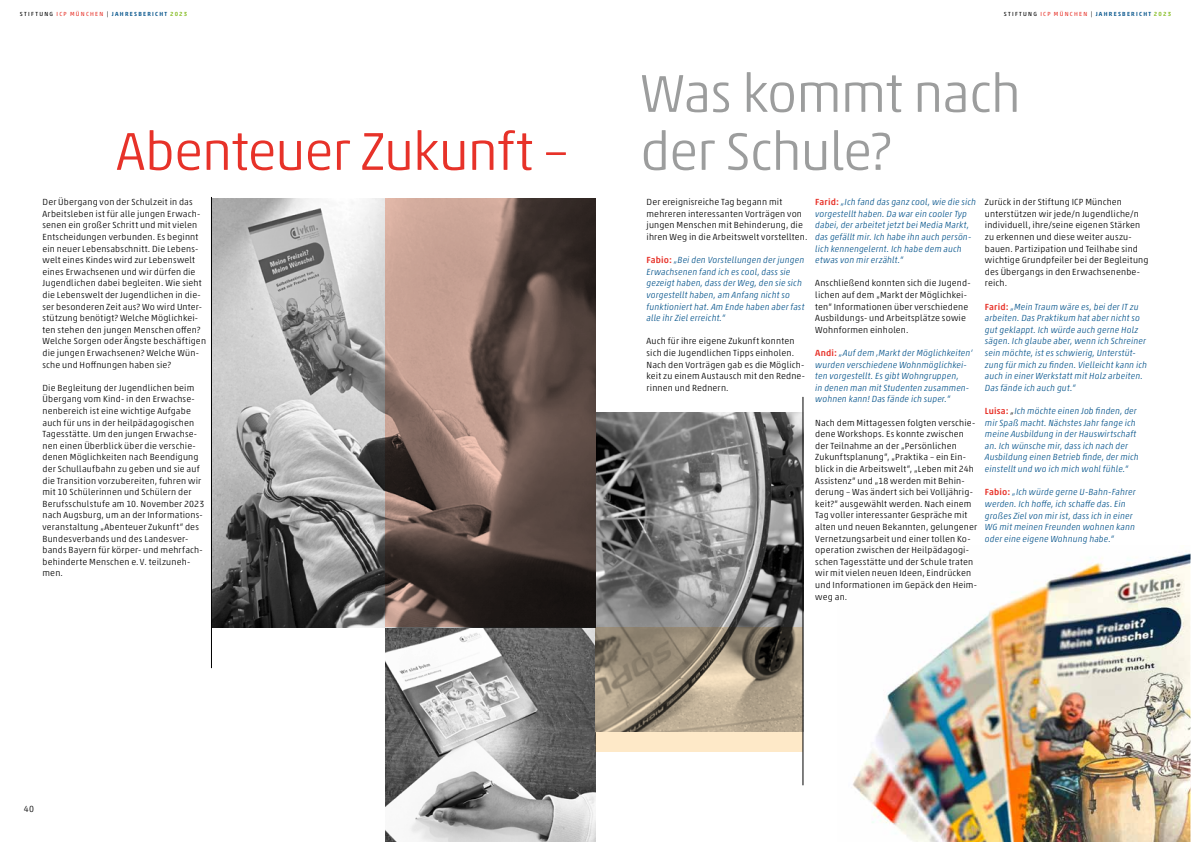
<style>
.page{position:relative;width:1191px;height:842px;background:#fff}
.page>*{position:absolute;margin:0;border:0;box-sizing:border-box;transform-origin:0 0}
.t1{font:300 54px/58px "Akko Std";letter-spacing:-.025em;color:#9c9d9d}
.t2{font:300 54px "Akko Std";letter-spacing:-.02em;color:#e73229}
.t3{font:300 9px/11.6px "Akko Std";letter-spacing:.02em;color:#000}
.t4{font:italic 300 9px/11.6px "Akko Std";letter-spacing:.01em;color:#005189}
.t5{font:500 6px "Akko Std";letter-spacing:.205em;color:#005189}
.s1{font-weight:400;color:#000}
.s2{font-weight:400;color:#e73229}
.s3{color:#85bc22}
.s4{font-weight:500;font-style:normal;color:#e73229}
.s5{color:#000}
</style>
<div class="page">
<img style="left:385px;top:627px;width:210px;height:215px">
<img style="left:852px;top:553px;width:338px;height:289px">
<img style="left:595px;top:413px;width:207px;height:214px">
<img style="left:212px;top:198px;width:173px;height:429px">
<hr style="left:211px;top:197px;width:1px;height:471px;background:#000">
<hr style="left:802px;top:397px;width:1px;height:388px;background:#000">
<svg style="left:385px;top:198px;width:210px;height:429px;background:#725c55"></svg>
<svg style="left:595px;top:627px;width:207px;height:125px;background:#aa9b85"></svg>
<p class="t5" style="left:20px;top:11px;width:169px"><span class="s1">STIFTUNG</span> <span class="s2">ICP MÜNCHEN</span> <span class="s1">|</span> JAHRESBERICHT <span class="s3">2023</span></p>
<p class="t5" style="left:1003px;top:11px;width:169px"><span class="s1">STIFTUNG</span> <span class="s2">ICP MÜNCHEN</span> <span class="s1">|</span> JAHRESBERICHT <span class="s3">2023</span></p>
<h1 class="t2" style="left:116px;top:119px;width:454px">Abenteuer Zukunft –</h1>
<p class="t3" style="left:43px;top:196px;width:165px">Der Übergang von der Schulzeit in das Arbeitsleben ist für alle jungen Erwach&shy;senen ein großer Schritt und mit vielen Entscheidungen verbunden. Es beginnt ein neuer Lebensabschnitt. Die Lebens&shy;welt eines Kindes wird zur Lebenswelt eines Erwachsenen und wir dürfen die Jugendlichen dabei begleiten. Wie sieht die Lebenswelt der Jugendlichen in die&shy;ser besonderen Zeit aus? Wo wird Unter&shy;stützung benötigt? Welche Möglichkei&shy;ten stehen den jungen Menschen offen?<br>Welche Sorgen oder Ängste beschäftigen die jungen Erwachsenen? Welche Wün&shy;sche und Hoffnungen haben sie?</p>
<p class="t3" style="left:43px;top:382px;width:163px">Die Begleitung der Jugendlichen beim Übergang vom Kind- in den Erwachse&shy;nenbereich ist eine wichtige Aufgabe auch für uns in der heilpädagogischen Tagesstätte. Um den jungen Erwachse&shy;nen einen Überblick über die verschie&shy;denen Möglichkeiten nach Beendigung der Schullaufbahn zu geben und sie auf die Transition vorzubereiten, fuhren wir mit 10 Schülerinnen und Schülern der Berufsschulstufe am 10. November 2023 nach Augsburg, um an der Informations&shy;veranstaltung „Abenteuer Zukunft“ des Bundesverbands und des Landesver&shy;bands Bayern für körper- und mehrfach&shy;behinderte Menschen e. V. teilzuneh&shy;men.</p>
<h1 class="t1" style="left:640px;top:64px;width:382px">Was kommt nach der Schule?</h1>
<p class="t3" style="left:646px;top:196px;width:162px">Der ereignisreiche Tag begann mit mehreren interessanten Vorträgen von jungen Menschen mit Behinderung, die ihren Weg in die Arbeitswelt vorstellten.</p>
<p class="t4" style="left:646px;top:254px;width:159px"><span class="s4">Fabio:</span> „Bei den Vorstellungen der jungen Erwachsenen fand ich es cool, dass sie gezeigt haben, dass der Weg, den sie sich vorgestellt haben, am Anfang nicht so funktioniert hat. Am Ende haben aber fast alle ihr Ziel erreicht.“</p>
<p class="t3" style="left:646px;top:335px;width:160px">Auch für ihre eigene Zukunft konnten sich die Jugendlichen Tipps einholen.<br>Nach den Vorträgen gab es die Möglich&shy;keit zu einem Austausch mit den Redne&shy;rinnen und Rednern.</p>
<p class="t4" style="left:815px;top:196px;width:162px"><span class="s4">Farid:</span> „Ich fand das ganz cool, wie die sich vorgestellt haben. Da war ein cooler Typ dabei, der arbeitet jetzt bei Media Markt, das gefällt mir. Ich habe ihn auch persön&shy;lich kennengelernt. Ich habe dem auch etwas von mir erzählt.“</p>
<p class="t3" style="left:815px;top:277px;width:157px">Anschließend konnten sich die Jugend&shy;lichen auf dem „Markt der Möglichkei&shy;ten“ Informationen über verschiedene Ausbildungs- und Arbeitsplätze sowie Wohnformen einholen.</p>
<p class="t4" style="left:815px;top:347px;width:159px"><span class="s4">Andi:</span> „Auf dem ‚Markt der Möglichkeiten‘ wurden verschiedene Wohnmöglichkei&shy;ten vorgestellt. Es gibt Wohngruppen,<br>in denen man mit Studenten zusammen&shy;wohnen kann! Das fände ich super.“</p>
<p class="t3" style="left:815px;top:417px;width:163px">Nach dem Mittagessen folgten verschie&shy;dene Workshops. Es konnte zwischen der Teilnahme an der „Persönlichen Zukunftsplanung“, „Praktika – ein Ein&shy;blick in die Arbeitswelt“, „Leben mit 24h Assistenz“ und „18 werden mit Behin&shy;derung – Was ändert sich bei Volljährig&shy;keit?“ ausgewählt werden. Nach einem Tag voller interessanter Gespräche mit alten und neuen Bekannten, gelungener Vernetzungsarbeit und einer tollen Ko&shy;operation zwischen der Heilpädagogi&shy;schen Tagesstätte und der Schule traten wir mit vielen neuen Ideen, Eindrücken und Informationen im Gepäck den Heim&shy;weg an.</p>
<p class="t3" style="left:985px;top:196px;width:165px">Zurück in der Stiftung ICP München unterstützen wir jede/n Jugendliche/n individuell, ihre/seine eigenen Stärken zu erkennen und diese weiter auszu&shy;bauen. Partizipation und Teilhabe sind wichtige Grundpfeiler bei der Begleitung des Übergangs in den Erwachsenenbe&shy;reich.</p>
<p class="t4" style="left:985px;top:301px;width:164px"><span class="s4">Farid:</span> „Mein Traum wäre es, bei der IT zu arbeiten. Das Praktikum hat aber nicht so gut geklappt. Ich würde auch gerne Holz sägen. Ich glaube aber, wenn ich Schreiner sein möchte, ist es schwierig, Unterstüt&shy;zung für mich zu finden. Vielleicht kann ich auch in einer Werkstatt mit Holz arbeiten.<br>Das fände ich auch gut.“</p>
<p class="t4" style="left:985px;top:405px;width:155px"><span class="s4">Luisa:</span> <span class="s5">„</span>Ich möchte einen Job finden, der mir Spaß macht. Nächstes Jahr fange ich meine Ausbildung in der Hauswirtschaft an. Ich wünsche mir, dass ich nach der Ausbildung einen Betrieb finde, der mich einstellt und wo ich mich wohl fühle.“</p>
<p class="t4" style="left:985px;top:486px;width:152px"><span class="s4">Fabio:</span> „Ich würde gerne U-Bahn-Fahrer werden. Ich hoffe, ich schaffe das. Ein großes Ziel von mir ist, dass ich in einer WG mit meinen Freunden wohnen kann oder eine eigene Wohnung habe.“</p>
<p class="t3" style="left:24px;top:803px;width:12px">40</p>
</div>
